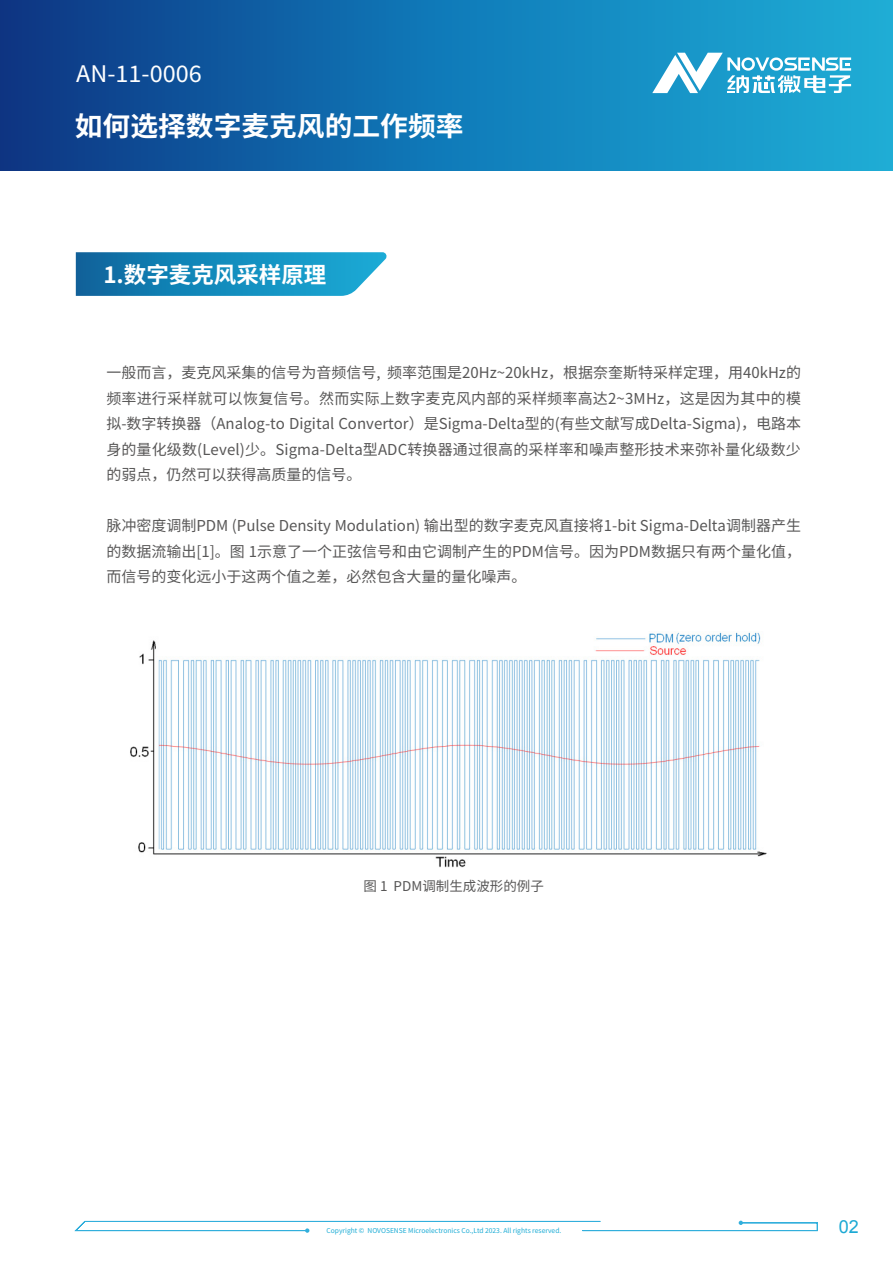
<style>
.page{position:relative;width:893px;height:1263px;background:#fff}
.page>*{position:absolute;margin:0;border:0;box-sizing:border-box;transform-origin:0 0}
.t1{font:700 27px "Source Han Sans CN";color:#fff}
.t2{font:25.5px "Source Sans Pro";color:#fff}
.t3{font:700 22.5px "Source Han Sans CN";color:#fff}
.t4{font:18px "Arial";color:#1ca9d4}
.t5{font:15px/25.5px "Source Han Sans CN";color:#585757;text-align:justify}
.t6{font:13.5px "Source Han Sans CN";color:#585757}
.t7{font:7.5px "Source Sans Pro";color:#1eadd6}
</style>
<div class="page">
<svg style="left:0;top:0;width:893px;height:170px;background:#1778b1"></svg>
<svg style="left:29px;top:0;width:826px;height:170px;background:#1777b3"></svg>
<svg style="left:74px;top:1221px;width:744px;height:12px"></svg>
<svg style="left:76px;top:252px;width:311px;height:44px;background:#2190be"></svg>
<img style="left:130px;top:632px;width:637px;height:236px">
<h2 class="t2" style="left:76px;top:57px;width:127px">AN-11-0006</h2>
<h1 class="t1" style="left:75px;top:111px;width:390px">如何选择数字麦克风的工作频率</h1>
<h3 class="t3" style="left:103px;top:262px;width:225px">1.数字麦克风采样原理</h3>
<p class="t5" style="left:106px;top:360px;width:696px">一般而言，麦克风采集的信号为音频信号, 频率范围是20Hz~20kHz，根据奈奎斯特采样定理，用40kHz的频率进行采样就可以恢复信号。然而实际上数字麦克风内部的采样频率高达2~3MHz，这是因为其中的模拟-数字转换器（Analog-to Digital Convertor）是Sigma-Delta型的(有些文献写成Delta-Sigma)，电路本身的量化级数(Level)少。Sigma-Delta型ADC转换器通过很高的采样率和噪声整形技术来弥补量化级数少的弱点，仍然可以获得高质量的信号。</p>
<p class="t5" style="left:106px;top:513px;width:696px">脉冲密度调制PDM (Pulse Density Modulation) 输出型的数字麦克风直接将1-bit Sigma-Delta调制器产生的数据流输出[1]。图 1示意了一个正弦信号和由它调制产生的PDM信号。因为PDM数据只有两个量化值，而信号的变化远小于这两个值之差，必然包含大量的量化噪声。</p>
<p class="t6" style="left:364px;top:879px;width:182px">图 1 PDM调制生成波形的例子</p>
<p class="t7" style="left:327px;top:1226px;width:236px">Copyright © NOVOSENSE Microelectronics Co.,Ltd 2023. All rights reserved.</p>
<p class="t4" style="left:839px;top:1215px;width:22px">02</p>
</div>
